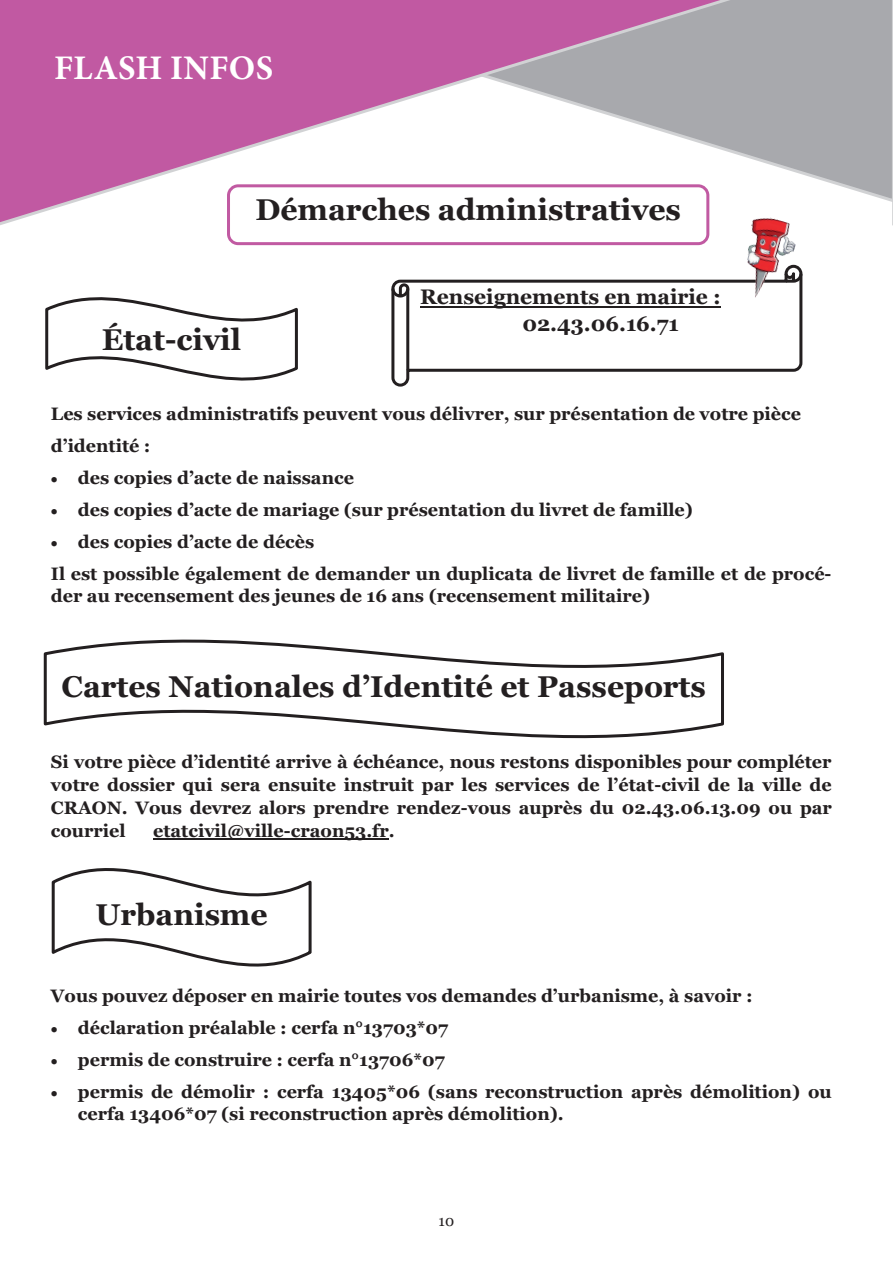
<style>
.page{position:relative;width:893px;height:1263px;background:#fff}
.page>*{position:absolute;margin:0;border:0;box-sizing:border-box;transform-origin:0 0}
.t1{font:700 34.5px "Minion Pro";letter-spacing:.01em;color:#fff}
.t2{font:700 30px "Georgia";color:#231f20}
.t3{font:700 21px/26.8px "Georgia";color:#231f20}
.t4{font:700 18px/23px "Georgia";color:#231f20}
.t5{font:15px "Georgia";color:#231f20}
</style>
<div class="page">
<svg style="left:767px;top:0;width:123px;height:201px"></svg>
<svg style="left:0;top:0;width:767px;height:230px"></svg>
<svg style="left:890px;top:0;width:3px;height:226px"></svg>
<div style="left:227px;top:184px;width:482px;height:61px;border:3px solid #c15aa2;border-radius:10px"></div>
<svg style="left:391px;top:269px;width:412px;height:118px"></svg>
<svg style="left:391px;top:282px;width:20px;height:17px"></svg>
<hr style="left:406px;top:289px;width:3px;height:81px;background:#231f20">
<svg style="left:801px;top:271px;width:2px;height:13px"></svg>
<hr style="left:420px;top:306px;width:301px;height:1px;background:#231f20">
<hr style="left:153px;top:838px;width:236px;height:1px;background:#231f20">
<svg style="left:45px;top:297px;width:253px;height:84px"></svg>
<svg style="left:43px;top:639px;width:681px;height:100px"></svg>
<svg style="left:51px;top:839px;width:263px;height:128px"></svg>
<img style="left:732px;top:213px;width:69px;height:91px">
<h1 class="t1" style="left:54px;top:44px;width:220px">FLASH INFOS</h1>
<h2 class="t2" style="left:255px;top:190px;width:427px">Démarches administratives</h2>
<h2 class="t2" style="left:102px;top:321px;width:141px">État-civil</h2>
<p class="t3" style="left:522px;top:284px;width:200px;text-indent:-102px">Renseignements en mairie :<br>02.43.06.16.71</p>
<p class="t4" style="left:51px;top:398px;width:752px;line-height:31.8px">Les services administratifs peuvent vous délivrer, sur présentation de votre pièce d’identité :</p>
<p class="t4" style="left:51px;top:466px;width:305px">• des copies d’acte de naissance</p>
<p class="t4" style="left:51px;top:498px;width:643px">• des copies d’acte de mariage (sur présentation du livret de famille)</p>
<p class="t4" style="left:51px;top:526px;width:782px;line-height:31.8px">• des copies d’acte de décès<br>Il est possible également de demander un duplicata de livret de famille et de procé-</p>
<p class="t4" style="left:51px;top:585px;width:601px">der au recensement des jeunes de 16 ans (recensement militaire)</p>
<h2 class="t2" style="left:62px;top:667px;width:646px">Cartes Nationales d’Identité et Passeports</h2>
<p class="t4" style="left:51px;top:750px;width:782px;text-align:justify">Si votre pièce d’identité arrive à échéance, nous restons disponibles pour compléter votre dossier qui sera ensuite instruit par les services de l’état-civil de la ville de CRAON. Vous devrez alors prendre rendez-vous auprès du 02.43.06.13.09 ou par courriel</p>
<p class="t4" style="left:153px;top:819px;width:243px">etatcivil@ville-craon53.fr.</p>
<h2 class="t2" style="left:95px;top:895px;width:174px">Urbanisme</h2>
<p class="t4" style="left:51px;top:984px;width:703px">Vous pouvez déposer en mairie toutes vos demandes d’urbanisme, à savoir :</p>
<p class="t4" style="left:51px;top:1016px;width:399px">• déclaration préalable : cerfa n°13703*07</p>
<p class="t4" style="left:51px;top:1048px;width:395px">• permis de construire : cerfa n°13706*07</p>
<p class="t4" style="left:78px;top:1080px;width:755px;text-indent:-27px">• permis de démolir : cerfa 13405*06 (sans reconstruction après démolition) ou cerfa 13406*07 (si reconstruction après démolition).</p>
<p class="t5" style="left:439px;top:1212px;width:17px">10</p>
</div>
